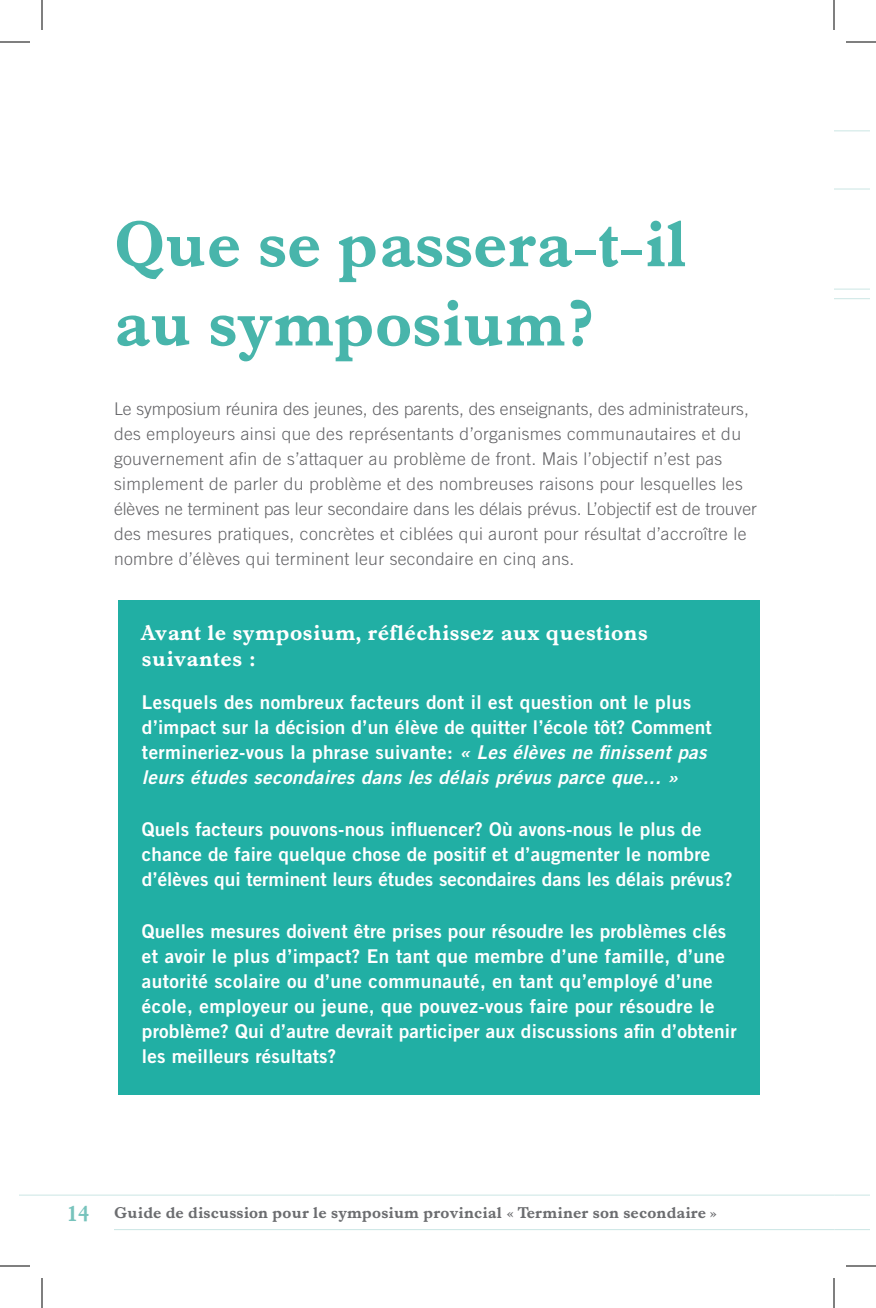
<style>
.page{position:relative;width:876px;height:1308px;background:#fff}
.page>*{position:absolute;margin:0;border:0;box-sizing:border-box;transform-origin:0 0}
.t1{font:66px/79.2px "Dutch 766 BT Bold A";color:#48b5ab}
.t2{font:22px/26px "Dutch 766 BT Bold A";letter-spacing:.02em;color:#fff}
.t3{font:19px/25px "Trade Gothic Bold Two";letter-spacing:.01em;color:#fff}
.t4{font:300 17.6px/25px "Trade Gothic";letter-spacing:.02em;color:#636366}
.t5{font:16px "Dutch 766 BT Bold A";letter-spacing:.01em;color:#6c6d70}
.s1{font-style:italic}
.s2{font-size:22px;color:#77c3bc}
</style>
<div class="page">
<hr style="left:114px;top:1229px;width:720px;height:1px;background:#cbe6e4">
<hr style="left:19px;top:1195px;width:815px;height:1px;background:#cbe6e4">
<hr style="left:835px;top:1229px;width:35px;height:1px;background:#cbe6e4">
<hr style="left:835px;top:1195px;width:35px;height:1px;background:#cbe6e4">
<div style="left:119px;top:600px;width:641px;height:494px;background:#21afa4"></div>
<hr style="left:834px;top:298px;width:36px;height:1px;background:#cbe6e4">
<hr style="left:834px;top:131px;width:36px;height:1px;background:#cbe6e4">
<hr style="left:834px;top:189px;width:36px;height:1px;background:#cbe6e4">
<hr style="left:834px;top:289px;width:36px;height:1px;background:#cbe6e4">
<hr style="left:0;top:42px;width:30px;height:1px;background:#000">
<hr style="left:846px;top:42px;width:30px;height:1px;background:#000">
<hr style="left:0;top:1266px;width:30px;height:1px;background:#000">
<hr style="left:846px;top:1266px;width:30px;height:1px;background:#000">
<hr style="left:42px;top:0;width:1px;height:30px;background:#000">
<hr style="left:42px;top:1278px;width:1px;height:30px;background:#000">
<hr style="left:834px;top:0;width:1px;height:30px;background:#000">
<hr style="left:834px;top:1278px;width:1px;height:30px;background:#000">
<h1 class="t1" style="left:114px;top:203px;width:574px">Que se passera-t-il au symposium?</h1>
<p class="t4" style="left:114px;top:396px;width:645px">Le symposium réunira des jeunes, des parents, des enseignants, des administrateurs, des employeurs ainsi que des représentants d’organismes communautaires et du gouvernement afin de s’attaquer au problème de front. Mais l’objectif n’est pas simplement de parler du problème et des nombreuses raisons pour lesquelles les élèves ne terminent pas leur secondaire dans les délais prévus. L’objectif est de trouver des mesures pratiques, concrètes et ciblées qui auront pour résultat d’accroître le nombre d’élèves qui terminent leur secondaire en cinq ans.</p>
<p class="t2" style="left:142px;top:620px;width:507px">Avant le symposium, réfléchissez aux questions suivantes :</p>
<p class="t3" style="left:142px;top:690px;width:571px">Lesquels des nombreux facteurs dont il est question ont le plus d’impact sur la décision d’un élève de quitter l’école tôt? Comment termineriez-vous la phrase suivante: <span class="s1">« Les élèves ne finissent pas leurs études secondaires dans les délais prévus parce que... »</span></p>
<p class="t3" style="left:142px;top:817px;width:592px">Quels facteurs pouvons-nous influencer? Où avons-nous le plus de chance de faire quelque chose de positif et d’augmenter le nombre d’élèves qui terminent leurs études secondaires dans les délais prévus?</p>
<p class="t3" style="left:142px;top:919px;width:596px">Quelles mesures doivent être prises pour résoudre les problèmes clés et avoir le plus d’impact? En tant que membre d’une famille, d’une autorité scolaire ou d’une communauté, en tant qu’employé d’une école, employeur ou jeune, que pouvez-vous faire pour résoudre le problème? Qui d’autre devrait participer aux discussions afin d’obtenir les meilleurs résultats?</p>
<p class="t5" style="left:67px;top:1203px;width:652px"><span class="s2">14</span> Guide de discussion pour le symposium provincial « Terminer son secondaire »</p>
</div>
